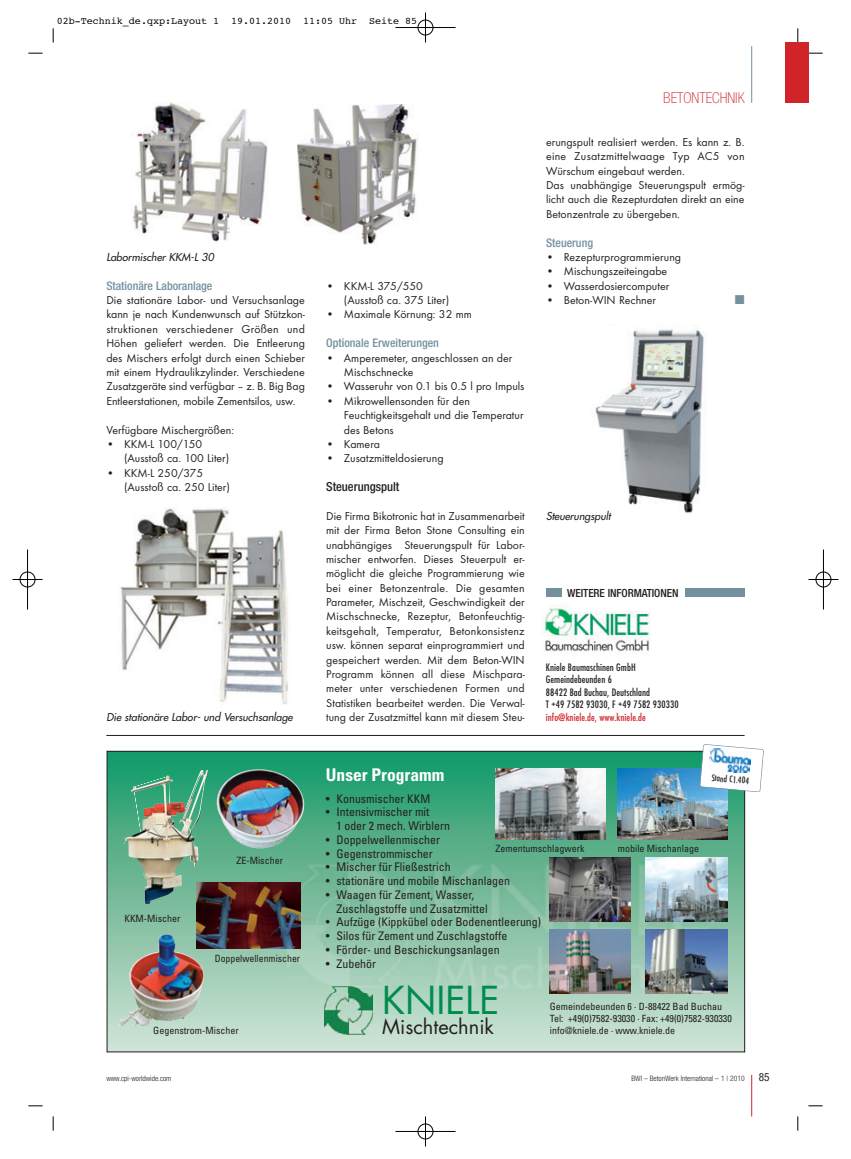
<style>
.page{position:relative;width:851px;height:1159px;background:#fff}
.page>*{position:absolute;margin:0;border:0;box-sizing:border-box;transform-origin:0 0}
.t1{font:37.5px "Futura Book+JPDSXM";color:#008c4e}
.t2{font:20px "Futura Book+JPDSXM";color:#231f20}
.t3{font:17.5px "Univers Condensed Bold+PWFXUG";color:#fff}
.t4{font:100 condensed 15px "Helvetica Neue";color:#d1232a}
.t5{font:500 condensed 12.5px "Helvetica Neue";color:#231f20}
.t6{font:11.88px/14.4px "Futura T";color:#231f20}
.t7{font:11.88px/13.8px "Univers Condensed+IFHFPW";color:#231f20}
.t8{font:500 condensed 11.88px "Helvetica Neue";color:#73909f}
.t9{font:11.88px "European Pi Three";color:#73909f}
.t10{font:500 condensed 11.25px/12.5px "Futura T";letter-spacing:.005em;color:#231f20}
.t11{font:500 condensed 11.25px "Futura T";letter-spacing:.005em;color:#d1232a}
.t12{font:500 condensed 11.25px "Helvetica Neue";letter-spacing:-.01em;color:#231f20}
.t13{font:condensed 11.25px "Helvetica Neue";color:#231f20}
.t14{font:italic 10.62px "Futura";letter-spacing:-.005em;color:#231f20}
.t15{font:10px/12px "Univers Condensed+IFHFPW";color:#231f20}
.t16{font:10px "Courier";color:#000}
.t17{font:500 condensed 10px "Futura T";color:#231f20}
.t18{font:300 condensed 7.5px "Helvetica Neue";color:#231f20}
</style>
<div class="page">
<hr style="left:751px;top:1075px;width:1px;height:41px;background:#d1232a">
<hr style="left:751px;top:46px;width:1px;height:57px;background:#73909f">
<div style="left:785px;top:43px;width:23px;height:60px;background:#d1232a"></div>
<div style="left:545px;top:588px;width:16px;height:9px;background:#73909f"></div>
<div style="left:685px;top:588px;width:59px;height:9px;background:#73909f"></div>
<img style="left:132px;top:103px;width:135px;height:138px">
<img style="left:297px;top:105px;width:121px;height:139px">
<img style="left:120px;top:507px;width:168px;height:197px">
<img style="left:595px;top:324px;width:110px;height:189px">
<img style="left:541px;top:605px;width:109px;height:47px">
<svg style="left:106px;top:750px;width:640px;height:303px;background:#7b9a8d"></svg>
<img style="left:109px;top:753px;width:633px;height:297px">
<img style="left:287px;top:860px;width:429px;height:132px">
<img style="left:268px;top:770px;width:27px;height:14px">
<img style="left:124px;top:770px;width:84px;height:134px">
<img style="left:197px;top:882px;width:103px;height:66px">
<img style="left:118px;top:1017px;width:28px;height:8px">
<img style="left:496px;top:768px;width:109px;height:71px">
<img style="left:617px;top:768px;width:110px;height:71px">
<img style="left:325px;top:986px;width:47px;height:48px">
<img style="left:645px;top:857px;width:82px;height:64px">
<img style="left:645px;top:929px;width:82px;height:64px">
<img style="left:549px;top:857px;width:81px;height:64px">
<img style="left:549px;top:929px;width:81px;height:64px">
<hr style="left:106px;top:735px;width:638px;height:1px;background:#231f20">
<svg style="left:699px;top:744px;width:64px;height:48px"></svg>
<svg style="left:53px;top:28px;width:1px;height:15px"></svg>
<svg style="left:28px;top:53px;width:15px;height:1px"></svg>
<svg style="left:797px;top:28px;width:1px;height:15px"></svg>
<svg style="left:808px;top:53px;width:14px;height:1px"></svg>
<svg style="left:53px;top:1116px;width:1px;height:14px"></svg>
<svg style="left:28px;top:1105px;width:15px;height:1px"></svg>
<svg style="left:797px;top:1116px;width:1px;height:14px"></svg>
<svg style="left:808px;top:1105px;width:14px;height:1px"></svg>
<div style="left:417px;top:20px;width:16px;height:15px;border:1px solid #fff;border-radius:50%"></div>
<div style="left:417px;top:1123px;width:16px;height:16px;border:1px solid #fff;border-radius:50%"></div>
<hr style="left:395px;top:27px;width:60px;height:1px;background:#000">
<hr style="left:395px;top:1131px;width:60px;height:1px;background:#000">
<hr style="left:27px;top:549px;width:1px;height:60px;background:#000">
<hr style="left:823px;top:549px;width:1px;height:60px;background:#000">
<hr style="left:425px;top:13px;width:1px;height:30px;background:#000">
<hr style="left:425px;top:1116px;width:1px;height:30px;background:#000">
<hr style="left:13px;top:579px;width:30px;height:1px;background:#000">
<hr style="left:808px;top:579px;width:30px;height:1px;background:#000">
<div style="left:418px;top:20px;width:15px;height:15px;border:1px solid #000;border-radius:50%"></div>
<div style="left:418px;top:1123px;width:15px;height:16px;border:1px solid #000;border-radius:50%"></div>
<div style="left:20px;top:572px;width:15px;height:15px;border:1px solid #000;border-radius:50%"></div>
<div style="left:815px;top:572px;width:16px;height:15px;border:1px solid #000;border-radius:50%"></div>
<p class="t16" style="left:57px;top:16px;width:362px">02b-Technik_de.qxp:Layout 1 19.01.2010 11:05 Uhr Seite 85</p>
<p class="t14" style="left:106px;top:252px;width:111px">Labormischer KKM-L 30</p>
<p class="t8" style="left:106px;top:281px;width:107px">Stationäre Laboranlage</p>
<p class="t6" style="left:106px;top:294px;width:200px;text-align:justify">Die stationäre Labor- und Versuchsanlage kann je nach Kundenwunsch auf Stützkon - struktionen verschiedener Größen und Höhen geliefert werden. Die Entleerung des Mischers erfolgt durch einen Schieber mit einem Hydraulikzylinder. Verschiedene Zusatzgeräte sind verfügbar – z. B. Big Bag Entleerstationen, mobile Zementsilos, usw.</p>
<p class="t6" style="left:106px;top:423px;width:129px">Verfügbare Mischergrößen:</p>
<p class="t6" style="left:124px;top:438px;width:107px;text-indent:-18px">• KKM-L 100/150 (Ausstoß ca. 100 Liter)</p>
<p class="t6" style="left:124px;top:466px;width:107px;text-indent:-18px">• KKM-L 250/375 (Ausstoß ca. 250 Liter)</p>
<p class="t14" style="left:106px;top:712px;width:190px">Die stationäre Labor- und Versuchsanlage</p>
<p class="t6" style="left:344px;top:279px;width:107px;text-indent:-18px">• KKM-L 375/550 (Ausstoß ca. 375 Liter)</p>
<p class="t6" style="left:326px;top:308px;width:147px">• Maximale Körnung: 32 mm</p>
<p class="t8" style="left:326px;top:339px;width:114px">Optionale Erweiterungen</p>
<p class="t6" style="left:344px;top:351px;width:170px;text-indent:-18px">• Amperemeter, angeschlossen an der<br>Mischschnecke</p>
<p class="t6" style="left:326px;top:380px;width:200px">• Wasseruhr von 0.1 bis 0.5 l pro Impuls</p>
<p class="t6" style="left:344px;top:394px;width:181px;text-indent:-18px">• Mikrowellensonden für den<br>Feuchtigkeitsgehalt und die Temperatur des Betons</p>
<p class="t6" style="left:326px;top:438px;width:55px">• Kamera</p>
<p class="t6" style="left:326px;top:452px;width:119px">• Zusatzmitteldosierung</p>
<p class="t5" style="left:326px;top:482px;width:75px">Steuerungspult</p>
<p class="t6" style="left:326px;top:509px;width:200px;text-align:justify">Die Firma Bikotronic hat in Zusammenarbeit mit der Firma Beton Stone Consulting ein unabhängiges Steuerungspult für Labor - mischer entworfen. Dieses Steuerpult er - möglicht die gleiche Programmierung wie bei einer Betonzentrale. Die gesamten Parameter, Mischzeit, Geschwindigkeit der Mischschnecke, Rezeptur, Betonfeuchtig - keitsgehalt, Temperatur, Betonkonsistenz usw. können separat einprogrammiert und gespeichert werden. Mit dem Beton-WIN Programm können all diese Mischpara - meter unter verschiedenen Formen und Statistiken bearbeitet werden. Die Verwal - tung der Zusatzmittel kann mit diesem Steu -</p>
<p class="t4" style="left:663px;top:92px;width:83px">BETONTECHNIK</p>
<p class="t6" style="left:546px;top:136px;width:200px">erungspult realisiert werden. Es kann z. B. eine Zusatzmittelwaage Typ AC5 von Würschum eingebaut werden.<br>Das unabhängige Steuerungspult ermög&shy;licht auch die Rezepturdaten direkt an eine Betonzentrale zu übergeben.</p>
<p class="t8" style="left:546px;top:238px;width:49px">Steuerung</p>
<p class="t6" style="left:546px;top:251px;width:136px">• Rezepturprogrammierung</p>
<p class="t6" style="left:546px;top:265px;width:123px">• Mischungszeiteingabe</p>
<p class="t6" style="left:546px;top:279px;width:125px">• Wasserdosiercomputer</p>
<p class="t6" style="left:546px;top:294px;width:111px">• Beton-WIN Rechner</p>
<p class="t9" style="left:734px;top:293px;width:11px">-</p>
<p class="t14" style="left:546px;top:510px;width:68px">Steuerungspult</p>
<p class="t12" style="left:567px;top:589px;width:113px">WEITERE INFORMATIONEN</p>
<p class="t10" style="left:545px;top:661px;width:134px">Kniele Baumaschinen GmbH<br>Gemeindebeunden 6<br>88422 Bad Buchau, Deutschland<br>T +49 7582 93030, F +49 7582 930330</p>
<p class="t11" style="left:545px;top:712px;width:101px">info@kniele.de, www.kniele.de</p>
<p class="t15" style="left:124px;top:913px;width:58px">KKM-Mischer</p>
<p class="t15" style="left:236px;top:855px;width:48px">ZE-Mischer</p>
<p class="t15" style="left:215px;top:953px;width:87px">Doppelwellenmischer</p>
<h3 class="t3" style="left:326px;top:765px;width:120px">Unser Programm</h3>
<p class="t7" style="left:326px;top:792px;width:106px">• Konusmischer KKM</p>
<p class="t7" style="left:336px;top:806px;width:115px;text-indent:-11px">• Intensivmischer mit<br>1 oder 2 mech. Wirblern</p>
<p class="t7" style="left:326px;top:834px;width:116px">• Doppelwellenmischer</p>
<p class="t7" style="left:326px;top:847px;width:108px">• Gegenstrommischer</p>
<p class="t7" style="left:326px;top:861px;width:126px">• Mischer für Fließestrich</p>
<p class="t7" style="left:326px;top:875px;width:186px">• stationäre und mobile Mischanlagen</p>
<p class="t7" style="left:336px;top:889px;width:153px;text-indent:-11px">• Waagen für Zement, Wasser,<br>Zuschlagstoffe und Zusatzmittel</p>
<p class="t7" style="left:326px;top:916px;width:217px">• Aufzüge (Kippkübel oder Bodenentleerung)</p>
<p class="t7" style="left:326px;top:930px;width:183px">• Silos für Zement und Zuschlagstoffe</p>
<p class="t7" style="left:326px;top:944px;width:175px">• Förder- und Beschickungsanlagen</p>
<p class="t7" style="left:326px;top:957px;width:52px">• Zubehör</p>
<p class="t15" style="left:495px;top:843px;width:90px">Zement umschlagwerk</p>
<p class="t15" style="left:618px;top:843px;width:83px">mobile Mischanlage</p>
<p class="t17" style="left:711px;top:773px;width:39px;rotate:5deg">Stand C1.404</p>
<h1 class="t1" style="left:382px;top:974px;width:119px">KNIELE</h1>
<p class="t15" style="left:153px;top:1025px;width:87px">Gegenstrom-Mischer</p>
<h2 class="t2" style="left:382px;top:1013px;width:113px">Mischtechnik</h2>
<p class="t15" style="left:549px;top:1001px;width:183px">Gemeindebeunden 6 · D-88422 Bad Buchau<br>Tel: +49(0)7582-93030 · Fax: +49(0)7582-930330 info@kniele.de · www.kniele.de</p>
<p class="t18" style="left:106px;top:1075px;width:66px">www.cpi-worldwide.com</p>
<p class="t18" style="left:631px;top:1075px;width:114px">BWI – BetonWerk International – 1 | 2010</p>
<p class="t13" style="left:758px;top:1072px;width:12px">85</p>
</div>
